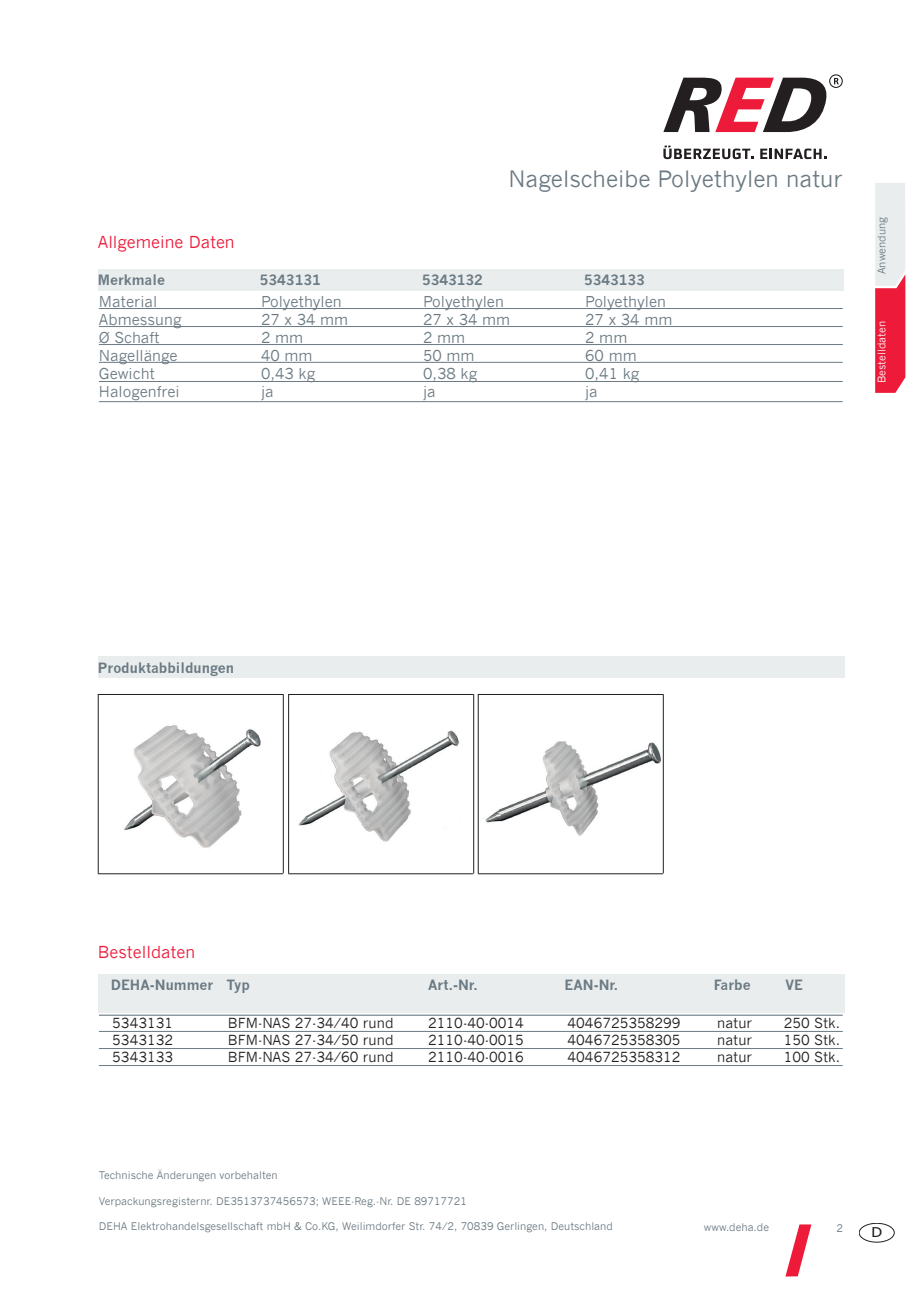
<style>
.page{position:relative;width:919px;height:1289px;background:#fff}
.page>*{position:absolute;margin:0;border:0;box-sizing:border-box;transform-origin:0 0}
.t1{font:22.5px "News Gothic";color:#6b7a83}
.t2{font:16.5px "News Gothic";color:#ed1a3a}
.t3{font:15px "News Gothic";color:#6b7a83}
.t4{font:13.8px/16.6px "News Gothic";color:#231f20;text-align:justify}
.t5{font:700 13.8px "News Gothic";color:#6b7a83}
.t6{font:13.5px "Tahoma";color:#231f20;scale:1.17 1}
.t7{font:10.5px "News Gothic";color:#6b7a83}
.t8{font:10.5px "News Gothic";color:#fff}
</style>
<div class="page">
<div style="left:98px;top:269px;width:745px;height:22px;background:#eaedee"></div>
<hr style="left:99px;top:401px;width:743px;height:1px;background:#6b7a83">
<div style="left:98px;top:656px;width:746px;height:22px;background:#eaedee"></div>
<img style="left:124px;top:725px;width:137px;height:123px">
<img style="left:298px;top:730px;width:161px;height:112px">
<img style="left:485px;top:735px;width:178px;height:102px">
<div style="left:98px;top:974px;width:746px;height:38px;background:#eaedee"></div>
<hr style="left:99px;top:308px;width:743px;height:1px;background:#6b7a83">
<hr style="left:99px;top:326px;width:743px;height:1px;background:#6b7a83">
<hr style="left:99px;top:344px;width:743px;height:1px;background:#6b7a83">
<hr style="left:99px;top:362px;width:743px;height:1px;background:#6b7a83">
<hr style="left:99px;top:381px;width:743px;height:1px;background:#6b7a83">
<hr style="left:99px;top:1031px;width:743px;height:1px;background:#6b7a83">
<hr style="left:99px;top:1014px;width:743px;height:1px;background:#6b7a83">
<hr style="left:98px;top:694px;width:185px;height:1px;background:#231f20">
<hr style="left:288px;top:694px;width:185px;height:1px;background:#231f20">
<hr style="left:478px;top:694px;width:185px;height:1px;background:#231f20">
<hr style="left:98px;top:873px;width:185px;height:1px;background:#231f20">
<hr style="left:288px;top:873px;width:185px;height:1px;background:#231f20">
<hr style="left:478px;top:873px;width:185px;height:1px;background:#231f20">
<hr style="left:98px;top:694px;width:1px;height:179px;background:#231f20">
<hr style="left:283px;top:694px;width:1px;height:179px;background:#231f20">
<hr style="left:288px;top:694px;width:1px;height:179px;background:#231f20">
<hr style="left:473px;top:694px;width:1px;height:179px;background:#231f20">
<hr style="left:478px;top:694px;width:1px;height:179px;background:#231f20">
<hr style="left:663px;top:694px;width:1px;height:179px;background:#231f20">
<hr style="left:99px;top:1048px;width:743px;height:1px;background:#6b7a83">
<hr style="left:99px;top:1065px;width:743px;height:1px;background:#6b7a83">
<svg style="left:875px;top:183px;width:30px;height:210px;background:#ec8595"></svg>
<svg style="left:785px;top:1224px;width:26px;height:52px"></svg>
<div style="left:859px;top:1223px;width:35px;height:19px;border:1px solid #231f20;border-radius:50%"></div>
<svg style="left:663px;top:146px;width:90px;height:13px"></svg>
<svg style="left:760px;top:148px;width:66px;height:11px"></svg>
<svg style="left:663px;top:74px;width:179px;height:58px"></svg>
<h1 class="t1" style="left:508px;top:165px;width:336px">Nagelscheibe Polyethylen natur</h1>
<h2 class="t2" style="left:98px;top:232px;width:138px">Allgemeine Daten</h2>
<h3 class="t5" style="left:98px;top:272px;width:69px">Merkmale</h3>
<h3 class="t5" style="left:260px;top:272px;width:62px">5343131</h3>
<h3 class="t5" style="left:422px;top:272px;width:62px">5343132</h3>
<h3 class="t5" style="left:584px;top:272px;width:62px">5343133</h3>
<h3 class="t3" style="left:99px;top:292px;width:60px">Material</h3>
<h3 class="t3" style="left:261px;top:292px;width:82px">Polyethylen</h3>
<h3 class="t3" style="left:423px;top:292px;width:82px">Polyethylen</h3>
<h3 class="t3" style="left:585px;top:292px;width:82px">Polyethylen</h3>
<h3 class="t3" style="left:99px;top:310px;width:84px">Abmessung</h3>
<h3 class="t3" style="left:261px;top:310px;width:89px">27 x 34 mm</h3>
<h3 class="t3" style="left:423px;top:310px;width:89px">27 x 34 mm</h3>
<h3 class="t3" style="left:585px;top:310px;width:89px">27 x 34 mm</h3>
<h3 class="t3" style="left:99px;top:328px;width:62px">Ø Schaft</h3>
<h3 class="t3" style="left:261px;top:328px;width:44px">2 mm</h3>
<h3 class="t3" style="left:423px;top:328px;width:44px">2 mm</h3>
<h3 class="t3" style="left:585px;top:328px;width:44px">2 mm</h3>
<h3 class="t3" style="left:99px;top:346px;width:80px">Nagellänge</h3>
<h3 class="t3" style="left:261px;top:346px;width:53px">40 mm</h3>
<h3 class="t3" style="left:423px;top:346px;width:53px">50 mm</h3>
<h3 class="t3" style="left:585px;top:346px;width:53px">60 mm</h3>
<h3 class="t3" style="left:99px;top:364px;width:58px">Gewicht</h3>
<h3 class="t3" style="left:261px;top:364px;width:56px">0,43 kg</h3>
<h3 class="t3" style="left:423px;top:364px;width:56px">0,38 kg</h3>
<h3 class="t3" style="left:585px;top:364px;width:56px">0,41 kg</h3>
<h3 class="t3" style="left:99px;top:382px;width:82px">Halogenfrei</h3>
<h3 class="t3" style="left:261px;top:382px;width:14px">ja</h3>
<h3 class="t3" style="left:423px;top:382px;width:14px">ja</h3>
<h3 class="t3" style="left:585px;top:382px;width:14px">ja</h3>
<p class="t7" style="left:875px;top:274px;width:59px;rotate:-90deg">Anwendung</p>
<p class="t8" style="left:875px;top:383px;width:64px;rotate:-90deg">Bestelldaten</p>
<h3 class="t5" style="left:98px;top:659px;width:138px">Produktabbildungen</h3>
<h2 class="t2" style="left:98px;top:942px;width:99px">Bestelldaten</h2>
<h3 class="t5" style="left:111px;top:976px;width:141px">DEHA-Nummer Typ</h3>
<h3 class="t5" style="left:428px;top:976px;width:51px">Art.-Nr.</h3>
<h3 class="t5" style="left:564px;top:976px;width:55px">EAN-Nr.</h3>
<h3 class="t5" style="left:713px;top:976px;width:38px">Farbe</h3>
<h3 class="t5" style="left:785px;top:976px;width:19px">VE</h3>
<h3 class="t4" style="left:112px;top:1014px;width:62px">5343131<br>5343132<br>5343133</h3>
<h3 class="t4" style="left:228px;top:1014px;width:167px">BFM-NAS 27-34/40 rund BFM-NAS 27-34/50 rund BFM-NAS 27-34/60 rund</h3>
<h3 class="t4" style="left:428px;top:1014px;width:97px">2110-40-0014<br>2110-40-0015<br>2110-40-0016</h3>
<h3 class="t4" style="left:567px;top:1014px;width:114px">4046725358299<br>4046725358305<br>4046725358312</h3>
<h3 class="t4" style="left:717px;top:1014px;width:36px">natur natur natur</h3>
<h3 class="t4" style="left:783px;top:1014px;width:58px">250 Stk.<br>150 Stk.<br>100 Stk.</h3>
<p class="t7" style="left:99px;top:1168px;width:180px">Technische Änderungen vorbehalten</p>
<p class="t7" style="left:99px;top:1194px;width:369px">Verpackungsregisternr. DE3513737456573; WEEE-Reg.-Nr. DE 89717721</p>
<p class="t7" style="left:99px;top:1220px;width:515px">DEHA Elektrohandelsgesellschaft mbH &amp; Co.KG, Weilimdorfer Str. 74/2, 70839 Gerlingen, Deutschland</p>
<p class="t6" style="left:871px;top:1222px;width:11px">D</p>
<p class="t7" style="left:704px;top:1220px;width:67px">www.deha.de</p>
<p class="t7" style="left:836px;top:1221px;width:8px">2</p>
</div>
